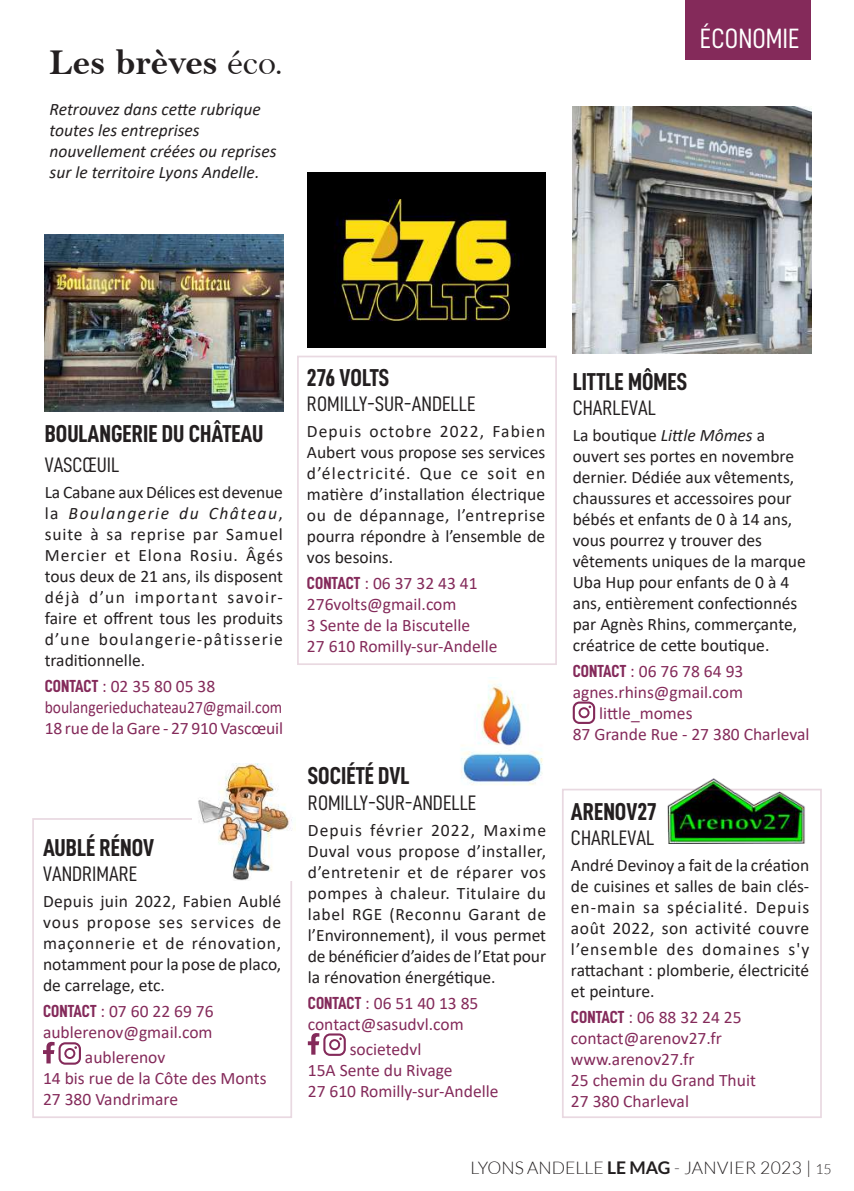
<style>
.page{position:relative;width:854px;height:1191px;background:#fff}
.page>*{position:absolute;margin:0;border:0;box-sizing:border-box;transform-origin:0 0}
.t1{font:36.75px "Bell MT Bold";color:#231f20}
.t2{font:28px "D DIN Condensed";color:#fff}
.t3{font:24.5px "D DIN Condensed Bold";color:#231f20}
.t4{font:21px "D DIN Condensed";color:#231f20}
.t5{font:17.5px/21px "Calibri";color:#231f20;text-align:justify}
.t6{font:17.5px/21px "Calibri";color:#842a5a}
.t7{font:italic 17.5px/21px "Calibri";color:#231f20}
.t8{font:300 17.5px "Lato";color:#231f20}
.s1{font-family:"Bell"}
.s2{font-style:italic}
.s3{font-family:"D DIN Condensed Bold"}
.s4{font-weight:700}
.s5{font-size:14px}
</style>
<div class="page">
<div style="left:685px;top:0;width:125px;height:60px;background:#842a5a"></div>
<svg style="left:43px;top:1041px;width:38px;height:23px"></svg>
<img style="left:198px;top:763px;width:97px;height:117px">
<img style="left:307px;top:173px;width:238px;height:174px">
<svg style="left:572px;top:701px;width:23px;height:23px"></svg>
<img style="left:572px;top:106px;width:238px;height:248px">
<img style="left:667px;top:778px;width:138px;height:66px">
<img style="left:45px;top:234px;width:238px;height:177px">
<svg style="left:308px;top:1033px;width:38px;height:22px"></svg>
<img style="left:461px;top:677px;width:82px;height:108px">
<h1 class="t1" style="left:50px;top:41px;width:235px">Les brèves <span class="s1">éco.</span></h1>
<p class="t7" style="left:50px;top:98px;width:228px">Retrouvez dans cette rubrique toutes les entreprises nouvellement créées ou reprises sur le territoire Lyons Andelle.</p>
<h2 class="t2" style="left:699px;top:23px;width:101px">ÉCONOMIE</h2>
<h3 class="t3" style="left:45px;top:420px;width:220px">BOULANGERIE DU CHÂTEAU</h3>
<p class="t4" style="left:45px;top:454px;width:76px">VASCŒUIL</p>
<p class="t5" style="left:45px;top:481px;width:240px">La Cabane aux Délices est devenue la <span class="s2">Boulangerie du Château</span>, suite à sa reprise par Samuel Mercier et Elona Rosiu. Âgés tous deux de 21 ans, ils disposent déjà d’un important savoir&shy;faire et offrent tous les produits d’une boulangerie-pâtisserie traditionnelle.</p>
<p class="t6" style="left:45px;top:675px;width:240px"><span class="s3">CONTACT</span> : 02 35 80 05 38 boulangerieduchateau27@gmail.com<br>18 rue de la Gare - 27 910 Vascœuil</p>
<h3 class="t3" style="left:43px;top:834px;width:113px">AUBLÉ RÉNOV</h3>
<p class="t4" style="left:43px;top:862px;width:96px">VANDRIMARE</p>
<p class="t5" style="left:43px;top:890px;width:240px">Depuis juin 2022, Fabien Aublé vous propose ses services de maçonnerie et de rénovation, notamment pour la pose de placo, de carrelage, etc.</p>
<p class="t6" style="left:43px;top:1000px;width:172px"><span class="s3">CONTACT</span> : 07 60 22 69 76 aublerenov@gmail.com</p>
<p class="t6" style="left:43px;top:1046px;width:225px;text-indent:42px">aublerenov<br>14 bis rue de la Côte des Monts<br>27 380 Vandrimare</p>
<h3 class="t3" style="left:307px;top:364px;width:84px">276 VOLTS</h3>
<p class="t4" style="left:307px;top:392px;width:170px">ROMILLY-SUR-ANDELLE</p>
<p class="t5" style="left:307px;top:420px;width:240px">Depuis octobre 2022, Fabien Aubert vous propose ses services d’électricité. Que ce soit en matière d’installation électrique ou de dépannage, l’entreprise pourra répondre à l’ensemble de vos besoins.</p>
<p class="t6" style="left:307px;top:572px;width:192px"><span class="s3">CONTACT</span> : 06 37 32 43 41<br>276volts@gmail.com<br>3 Sente de la Biscutelle<br>27 610 Romilly-sur-Andelle</p>
<h3 class="t3" style="left:308px;top:762px;width:103px">SOCIÉTÉ DVL</h3>
<p class="t4" style="left:308px;top:791px;width:170px">ROMILLY-SUR-ANDELLE</p>
<p class="t5" style="left:308px;top:818px;width:240px">Depuis février 2022, Maxime Duval vous propose d’installer, d’entretenir et de réparer vos pompes à chaleur. Titulaire du label RGE (Reconnu Garant de l’Environnement), il vous permet de bénéficier d’aides de l’Etat pour la rénovation énergétique.</p>
<p class="t6" style="left:308px;top:991px;width:172px"><span class="s3">CONTACT</span> : 06 51 40 13 85 contact@sasudvl.com</p>
<p class="t6" style="left:308px;top:1038px;width:192px;text-indent:42px">societedvl<br>15A Sente du Rivage<br>27 610 Romilly-sur-Andelle</p>
<h3 class="t3" style="left:572px;top:368px;width:116px">LITTLE MÔMES</h3>
<p class="t4" style="left:572px;top:396px;width:85px">CHARLEVAL</p>
<p class="t5" style="left:572px;top:424px;width:234px;text-align:left">La boutique <span class="s2">Little Mômes</span> a ouvert ses portes en novembre dernier. Dédiée aux vêtements, chaussures et accessoires pour bébés et enfants de 0 à 14 ans, vous pourrez y trouver des vêtements uniques de la marque<br>Uba Hup pour enfants de 0 à 4 ans, entièrement confectionnés par Agnès Rhins, commerçante, créatrice de cette boutique.</p>
<p class="t6" style="left:572px;top:660px;width:172px"><span class="s3">CONTACT</span> : 06 76 78 64 93</p>
<p class="t6" style="left:572px;top:681px;width:172px">agnes.rhins@gmail.com</p>
<p class="t6" style="left:599px;top:702px;width:95px">little_momes</p>
<p class="t6" style="left:572px;top:723px;width:238px">87 Grande Rue - 27 380 Charleval</p>
<h3 class="t3" style="left:570px;top:798px;width:87px">ARENOV27</h3>
<p class="t4" style="left:570px;top:826px;width:85px">CHARLEVAL</p>
<p class="t5" style="left:570px;top:854px;width:240px">André Devinoy a fait de la création de cuisines et salles de bain clés&shy;en-main sa spécialité. Depuis août 2022, son activité couvre l’ensemble des domaines s'y rattachant : plomberie, électricité et peinture.</p>
<p class="t6" style="left:570px;top:1006px;width:186px"><span class="s3">CONTACT</span> : 06 88 32 24 25 contact@arenov27.fr www.arenov27.fr<br>25 chemin du Grand Thuit<br>27 380 Charleval</p>
<p class="t8" style="left:470px;top:1158px;width:362px">LYONS ANDELLE <span class="s4">LE MAG</span> - JANVIER 2023 | <span class="s5">15</span></p>
</div>
